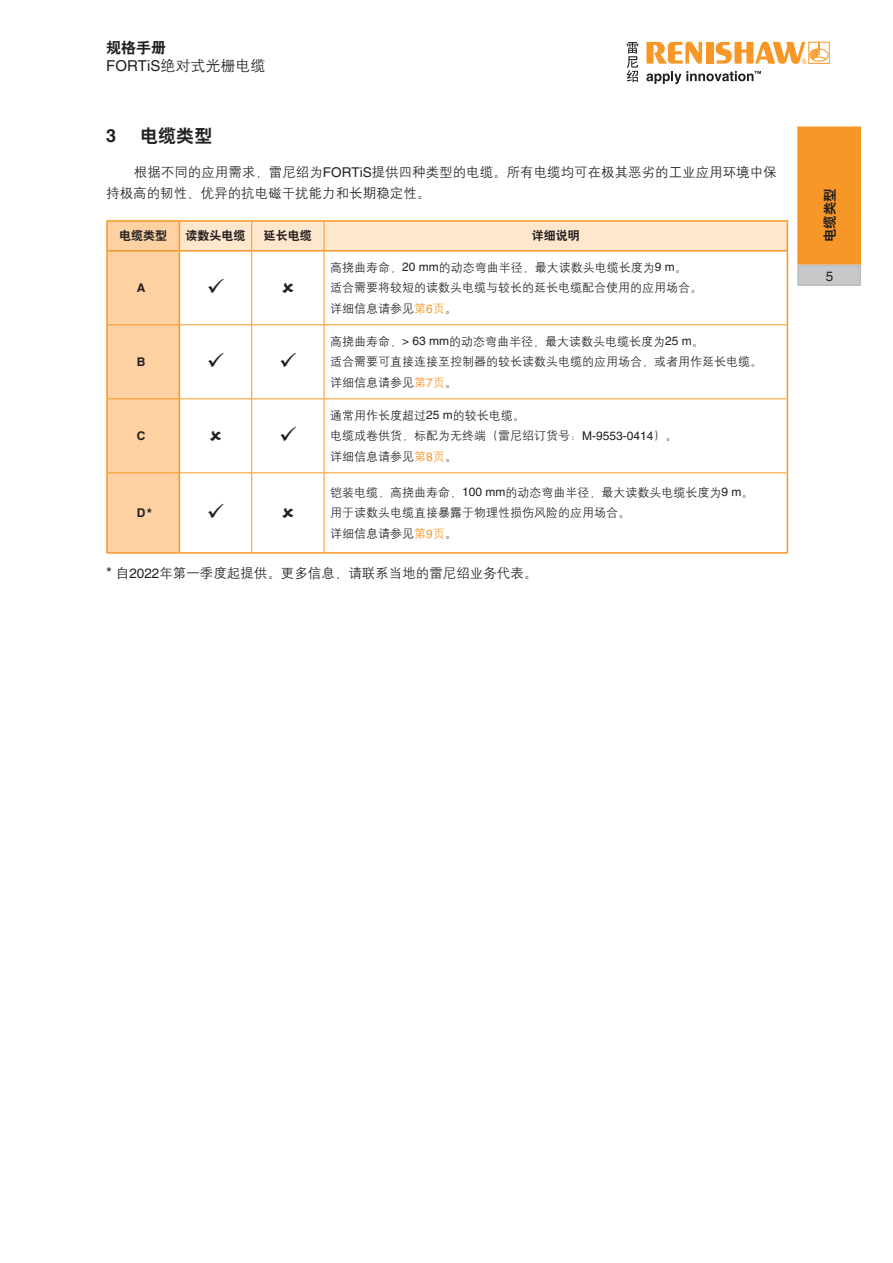
<style>
.page{position:relative;width:893px;height:1263px;background:#fff}
.page>*{position:absolute;margin:0;border:0;box-sizing:border-box;transform-origin:0 0}
.t1{font:18px "H Yb 2 gj";color:#231f20}
.t2{font:700 18px "Helvetica LT Pro";color:#231f20}
.t3{font:15px "H Yg 2 gj";color:#231f20}
.t4{font:15px "H Yb 2 gj";color:#231f20}
.Body_text_0_mm_after{font:13.5px/21px "H Yg 2 gj";color:#231f20}
.Body_text_1mm_after{font:13.5px "H Yg 2 gj";color:#231f20}
.Table_Text__8_9__Bol{font:13.5px "H Yb 2 gj";color:#231f20}
.t5{font:13.5px "Helvetica LT Pro";color:#231f20}
.Body_text_1mm_after-2{font:12px "H Yg 2 gj";color:#231f20}
.D_Heading__8_11__Bol{font:12px "H Yb 2 gj";color:#231f20}
.Body_text_0_mm_after-2{font:700 12px "Helvetica LT Pro";color:#231f20}
.s1{font-family:"Helvetica LT Pro"}
.s2{color:#f79727}
.s3{font-family:"Helvetica LT Pro";color:#f79727}
.s4{font-family:"Helvetica LT Pro";font-size:15px}
.s5{font-size:13.5px}
</style>
<div class="page">
<svg style="left:646px;top:42px;width:56px;height:22px"></svg>
<div style="left:706px;top:42px;width:7px;height:22px;background:#f79727"></div>
<div style="left:808px;top:42px;width:22px;height:22px;border:1px solid #f79727"></div>
<svg style="left:715px;top:42px;width:114px;height:22px"></svg>
<svg style="left:646px;top:71px;width:115px;height:13px"></svg>
<svg style="left:627px;top:42px;width:11px;height:40px"></svg>
<div style="left:797px;top:126px;width:64px;height:139px;background:#f79727;border:2px solid #f79727"></div>
<div style="left:797px;top:265px;width:64px;height:21px;background:#c7c8ca;border:2px solid #bcbdc0"></div>
<hr style="left:106px;top:220px;width:73px;height:2px;background:#f79727">
<hr style="left:106px;top:222px;width:2px;height:28px;background:#f79727">
<hr style="left:179px;top:220px;width:73px;height:2px;background:#f79727">
<hr style="left:252px;top:220px;width:72px;height:2px;background:#f79727">
<hr style="left:324px;top:220px;width:464px;height:2px;background:#f79727">
<hr style="left:106px;top:250px;width:73px;height:2px;background:#f79727">
<hr style="left:106px;top:252px;width:2px;height:73px;background:#f79727">
<hr style="left:106px;top:325px;width:2px;height:74px;background:#f79727">
<hr style="left:106px;top:399px;width:2px;height:74px;background:#f79727">
<hr style="left:106px;top:473px;width:2px;height:79px;background:#f79727">
<hr style="left:106px;top:552px;width:73px;height:2px;background:#f79727">
<hr style="left:179px;top:552px;width:73px;height:2px;background:#f79727">
<hr style="left:252px;top:552px;width:72px;height:2px;background:#f79727">
<hr style="left:324px;top:552px;width:464px;height:2px;background:#f79727">
<svg style="left:107px;top:221px;width:681px;height:332px"></svg>
<p class="t4" style="left:106px;top:40px;width:61px">规格手册</p>
<p class="t3" style="left:106px;top:58px;width:161px"><span class="s1">FORTiS</span>绝对式光栅电缆</p>
<p class="t2" style="left:106px;top:124px;width:12px">3</p>
<p class="t1" style="left:140px;top:126px;width:74px">电缆类型</p>
<p class="Body_text_0_mm_after" style="left:106px;top:162px;width:672px;text-indent:28px">根据不同的应用需求，雷尼绍为<span class="s1">FORTiS</span>提供四种类型的电缆。所有电缆均可在极其恶劣的工业应用环境中保持极高的韧性、优异的抗电磁干扰能力和长期稳定性。</p>
<p class="D_Heading__8_11__Bol" style="left:119px;top:230px;width:49px">电缆类型</p>
<p class="D_Heading__8_11__Bol" style="left:186px;top:230px;width:62px">读数头电缆</p>
<p class="D_Heading__8_11__Bol" style="left:264px;top:230px;width:49px">延长电缆</p>
<p class="D_Heading__8_11__Bol" style="left:532px;top:230px;width:49px">详细说明</p>
<p class="Body_text_0_mm_after-2" style="left:137px;top:281px;width:10px">A</p>
<p class="Body_text_0_mm_after-2" style="left:137px;top:355px;width:10px">B</p>
<p class="Body_text_0_mm_after-2" style="left:137px;top:429px;width:10px">C</p>
<p class="Body_text_1mm_after-2" style="left:330px;top:261px;width:358px">高挠曲寿命，<span class="s1">20 mm</span>的动态弯曲半径，最大读数头电缆长度为<span class="s1">9 m</span>。</p>
<p class="Body_text_1mm_after-2" style="left:330px;top:282px;width:373px">适合需要将较短的读数头电缆与较长的延长电缆配合使用的应用场合。</p>
<p class="Body_text_1mm_after-2" style="left:330px;top:302px;width:128px">详细信息请参见<span class="s2">第</span><span class="s3">6</span><span class="s2">页</span>。</p>
<p class="Body_text_1mm_after-2" style="left:330px;top:335px;width:375px">高挠曲寿命，<span class="s1">&gt; 63 mm</span>的动态弯曲半径，最大读数头电缆长度为<span class="s1">25 m</span>。</p>
<p class="Body_text_1mm_after-2" style="left:330px;top:356px;width:433px">适合需要可直接连接至控制器的较长读数头电缆的应用场合，或者用作延长电缆。</p>
<p class="Body_text_1mm_after-2" style="left:330px;top:376px;width:128px">详细信息请参见<span class="s2">第</span><span class="s3">7</span><span class="s2">页</span>。</p>
<p class="Body_text_1mm_after-2" style="left:330px;top:409px;width:196px">通常用作长度超过<span class="s1">25 m</span>的较长电缆。</p>
<p class="Body_text_1mm_after-2" style="left:330px;top:430px;width:349px">电缆成卷供货，标配为无终端（雷尼绍订货号：<span class="s1">M-9553-0414</span>）。</p>
<p class="Body_text_1mm_after-2" style="left:330px;top:450px;width:128px">详细信息请参见<span class="s2">第</span><span class="s3">8</span><span class="s2">页</span>。</p>
<p class="Body_text_1mm_after-2" style="left:330px;top:486px;width:425px">铠装电缆，高挠曲寿命，<span class="s1">100 mm</span>的动态弯曲半径，最大读数头电缆长度为<span class="s1">9 m</span>。</p>
<p class="Body_text_1mm_after-2" style="left:330px;top:507px;width:301px">用于读数头电缆直接暴露于物理性损伤风险的应用场合。</p>
<p class="Body_text_1mm_after-2" style="left:330px;top:527px;width:128px">详细信息请参见<span class="s2">第</span><span class="s3">9</span><span class="s2">页</span>。</p>
<p class="Body_text_1mm_after" style="left:106px;top:566px;width:433px"><span class="s4">*</span> 自<span class="s1">2022</span>年第一季度起提供。更多信息，请联系当地的雷尼绍业务代表。</p>
<p class="Body_text_0_mm_after-2" style="left:137px;top:506px;width:17px">D <span class="s5">*</span></p>
<p class="Table_Text__8_9__Bol" style="left:823px;top:242px;width:55px;rotate:-90deg">电缆类型</p>
<p class="t5" style="left:826px;top:269px;width:9px">5</p>
</div>
